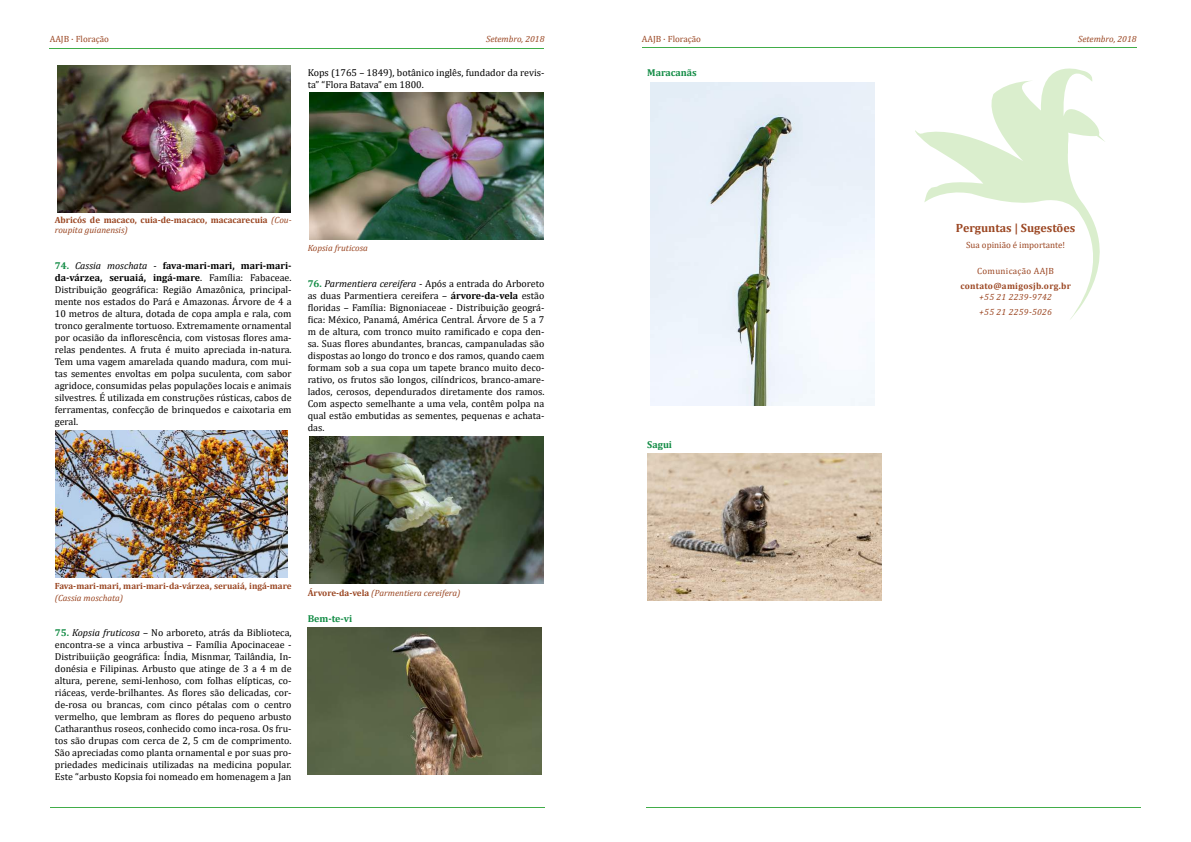
<style>
.page{position:relative;width:1191px;height:842px;background:#fff}
.page>*{position:absolute;margin:0;border:0;box-sizing:border-box;transform-origin:0 0}
.t1{font:700 12px "Cambria";color:#9b4622}
.t2{font:10px/12px "Cambria";color:#000;text-align:justify}
.t3{font:700 10px "Cambria";color:#118b44}
.t4{font:700 9px/10.8px "Cambria";color:#9a4622}
.t5{font:italic 9px "Cambria";color:#9a4622}
.t6{font:italic 9px/15px "Cambria";letter-spacing:.03em;color:#9b4622}
.t7{font:9px "Cambria";color:#9a4622}
.t8{font:700 9px "Cambria";letter-spacing:.03em;color:#9b4622}
.t9{font:9px "Cambria";color:#9b4622}
.t10{font:9px "Cambria";letter-spacing:.03em;color:#9b4622}
.s1{font-weight:400;font-style:italic}
.s2{font-weight:700;color:#118b44}
.s3{font-style:italic}
.s4{font-weight:700}
.s5{font-weight:700;font-style:normal}
</style>
<div class="page">
<hr style="left:51px;top:807px;width:494px;height:1px;background:#41ad49">
<hr style="left:50px;top:48px;width:494px;height:1px;background:#41ad49">
<hr style="left:642px;top:48px;width:494px;height:1px;background:#41ad49">
<svg style="left:915px;top:68px;width:190px;height:252px"></svg>
<img style="left:57px;top:66px;width:233px;height:147px">
<img style="left:56px;top:430px;width:232px;height:147px">
<img style="left:309px;top:93px;width:234px;height:147px">
<img style="left:309px;top:437px;width:234px;height:147px">
<img style="left:308px;top:627px;width:233px;height:147px">
<img style="left:651px;top:82px;width:223px;height:324px">
<img style="left:648px;top:454px;width:234px;height:147px">
<hr style="left:646px;top:807px;width:494px;height:1px;background:#41ad49">
<p class="t7" style="left:50px;top:34px;width:61px">AAJB · Floração</p>
<p class="t5" style="left:486px;top:33px;width:60px">Setembro, 2018</p>
<p class="t7" style="left:642px;top:34px;width:61px">AAJB · Floração</p>
<p class="t5" style="left:1078px;top:33px;width:60px">Setembro, 2018</p>
<p class="t2" style="left:308px;top:66px;width:238px">Kops (1765 – 1849), botânico inglês, fundador da revis&shy;ta” “Flora Batava” em 1800.</p>
<p class="t4" style="left:55px;top:214px;width:238px">Abricós de macaco, cuia-de-macaco, macacarecuia <span class="s1">(Cou&shy;roupita guianensis)</span></p>
<p class="t2" style="left:55px;top:259px;width:238px"><span class="s2">74.</span> <span class="s3">Cassia moschata</span> - <span class="s4">fava-mari-mari, mari-mari&shy;da-várzea, seruaiá, ingá-mare</span>. Família: Fabaceae.<br>Distribuição geográfica: Região Amazônica, principal&shy;mente nos estados do Pará e Amazonas. Árvore de 4 a 10 metros de altura, dotada de copa ampla e rala, com tronco geralmente tortuoso. Extremamente ornamental por ocasião da inflorescência, com vistosas flores ama&shy;relas pendentes. A fruta é muito apreciada in-natura.<br>Tem uma vagem amarelada quando madura, com mui&shy;tas sementes envoltas em polpa suculenta, com sabor agridoce, consumidas pelas populações locais e animais silvestres. É utilizada em construções rústicas, cabos de ferramentas, confecção de brinquedos e caixotaria em geral.</p>
<p class="t5" style="left:308px;top:242px;width:62px">Kopsia fruticosa</p>
<p class="t2" style="left:308px;top:277px;width:238px"><span class="s2">76.</span> <span class="s3">Parmentiera cereifera</span> - Após a entrada do Arboreto as duas Parmentiera cereifera – <span class="s4">árvore-da-vela</span> estão floridas – Família: Bignoniaceae - Distribuição geográ&shy;fica: México, Panamá, América Central. Árvore de 5 a 7 m de altura, com tronco muito ramificado e copa den&shy;sa. Suas flores abundantes, brancas, campanuladas são dispostas ao longo do tronco e dos ramos, quando caem formam sob a sua copa um tapete branco muito deco&shy;rativo, os frutos são longos, cilíndricos, branco-amare&shy;lados, cerosos, dependurados diretamente dos ramos.<br>Com aspecto semelhante a uma vela, contêm polpa na qual estão embutidas as sementes, pequenas e achata&shy;das.</p>
<p class="t4" style="left:55px;top:580px;width:238px">Fava-mari-mari, mari-mari-da-várzea, seruaiá, ingá-mare</p>
<p class="t5" style="left:55px;top:591px;width:70px">(Cassia moschata)</p>
<p class="t2" style="left:55px;top:626px;width:238px"><span class="s2">75.</span> <span class="s3">Kopsia fruticosa</span> – No arboreto, atrás da Biblioteca, encontra-se a vinca arbustiva – Família Apocinaceae - Distribuiição geográfica: Índia, Misnmar, Tailândia, In&shy;donésia e Filipinas. Arbusto que atinge de 3 a 4 m de altura, perene, semi-lenhoso, com folhas elípticas, co&shy;riáceas, verde-brilhantes. As flores são delicadas, cor&shy;de-rosa ou brancas, com cinco pétalas com o centro vermelho, que lembram as flores do pequeno arbusto Catharanthus roseos, conhecido como inca-rosa. Os fru&shy;tos são drupas com cerca de 2, 5 cm de comprimento.<br>São apreciadas como planta ornamental e por suas pro&shy;priedades medicinais utilizadas na medicina popular.<br>Este “arbusto Kopsia foi nomeado em homenagem a Jan</p>
<p class="t5" style="left:308px;top:586px;width:154px"><span class="s5">Árvore-da-vela</span> (Parmentiera cereifera)</p>
<p class="t3" style="left:308px;top:612px;width:46px">Bem-te-vi</p>
<p class="t3" style="left:647px;top:66px;width:51px">Maracanãs</p>
<p class="t3" style="left:647px;top:438px;width:26px">Sagui</p>
<p class="t1" style="left:956px;top:219px;width:121px">Perguntas | Sugestões</p>
<p class="t9" style="left:966px;top:240px;width:101px">Sua opinião é importante!</p>
<p class="t10" style="left:977px;top:266px;width:78px">Comunicação AAJB</p>
<p class="t8" style="left:960px;top:280px;width:112px">contato@amigosjb.org.br</p>
<p class="t6" style="left:979px;top:289px;width:74px">+55 21 2239-9742 +55 21 2259-5026</p>
</div>
